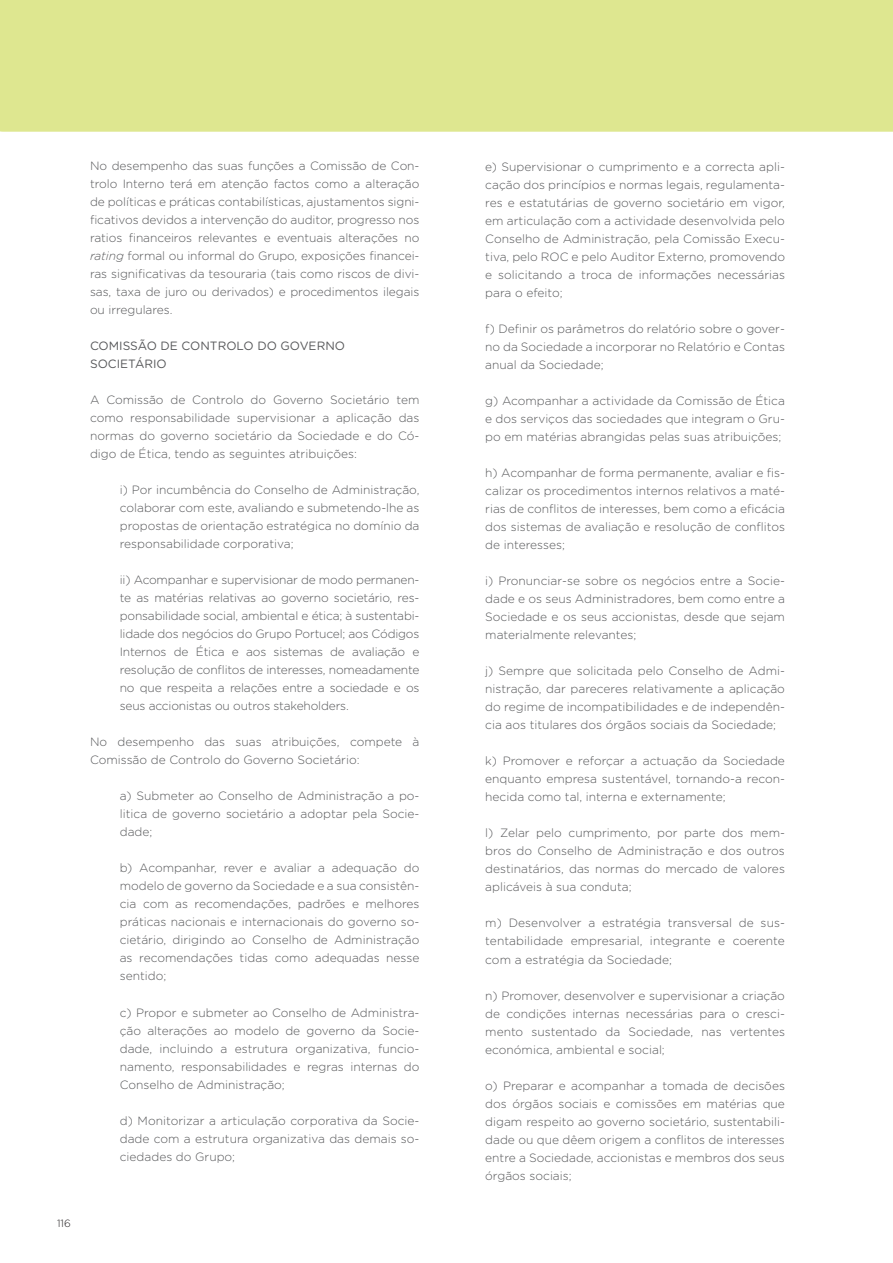
<style>
.page{position:relative;width:893px;height:1263px;background:#fff}
.page>*{position:absolute;margin:0;border:0;box-sizing:border-box;transform-origin:0 0}
.t1{font:300 12px/18px "Gotham Rounded";color:#57585a;text-align:justify}
.t2{font:12px/18px "Gotham Rounded";color:#57585a}
.t3{font:300 10.5px "Gotham Rounded";color:#231f20}
.s1{font-style:italic}
</style>
<div class="page">
<div style="left:0;top:0;width:893px;height:132px;background:#dee790"></div>
<p class="t1" style="left:90px;top:157px;width:331px">No desempenho das suas funções a Comissão de Con&shy;trolo Interno terá em atenção factos como a alteração de políticas e práticas contabilísticas, ajustamentos signi&shy;ficativos devidos a intervenção do auditor, progresso nos ratios financeiros relevantes e eventuais alterações no <span class="s1">rating</span> formal ou informal do Grupo, exposições financei&shy;ras significativas da tesouraria (tais como riscos de divi&shy;sas, taxa de juro ou derivados) e procedimentos ilegais ou irregulares.</p>
<p class="t2" style="left:90px;top:337px;width:257px">COMISSÃO DE CONTROLO DO GOVERNO<br>SOCIETÁRIO</p>
<p class="t1" style="left:90px;top:391px;width:331px">A Comissão de Controlo do Governo Societário tem como responsabilidade supervisionar a aplicação das normas do governo societário da Sociedade e do Có&shy;digo de Ética, tendo as seguintes atribuições:</p>
<p class="t1" style="left:120px;top:481px;width:301px">i) Por incumbência do Conselho de Administração, colaborar com este, avaliando e submetendo-lhe as propostas de orientação estratégica no domínio da responsabilidade corporativa;</p>
<p class="t1" style="left:120px;top:571px;width:301px">ii) Acompanhar e supervisionar de modo permanen&shy;te as matérias relativas ao governo societário, res&shy;ponsabilidade social, ambiental e ética; à sustentabi&shy;lidade dos negócios do Grupo Portucel; aos Códigos Internos de Ética e aos sistemas de avaliação e resolução de conflitos de interesses, nomeadamente no que respeita a relações entre a sociedade e os seus accionistas ou outros stakeholders.</p>
<p class="t1" style="left:90px;top:733px;width:331px">No desempenho das suas atribuições, compete à<br>Comissão de Controlo do Governo Societário:</p>
<p class="t1" style="left:120px;top:787px;width:301px">a) Submeter ao Conselho de Administração a po&shy;litica de governo societário a adoptar pela Socie&shy;dade;</p>
<p class="t1" style="left:120px;top:859px;width:301px">b) Acompanhar, rever e avaliar a adequação do modelo de governo da Sociedade e a sua consistên&shy;cia com as recomendações, padrões e melhores práticas nacionais e internacionais do governo so&shy;cietário, dirigindo ao Conselho de Administração as recomendações tidas como adequadas nesse sentido;</p>
<p class="t1" style="left:120px;top:1003px;width:301px">c) Propor e submeter ao Conselho de Administra&shy;ção alterações ao modelo de governo da Socie&shy;dade, incluindo a estrutura organizativa, funcio&shy;namento, responsabilidades e regras internas do Conselho de Administração;</p>
<p class="t1" style="left:120px;top:1111px;width:301px">d) Monitorizar a articulação corporativa da Socie&shy;dade com a estrutura organizativa das demais so&shy;ciedades do Grupo;</p>
<p class="t3" style="left:57px;top:1216px;width:15px">116</p>
<p class="t1" style="left:485px;top:158px;width:301px">e) Supervisionar o cumprimento e a correcta apli&shy;cação dos princípios e normas legais, regulamenta&shy;res e estatutárias de governo societário em vigor, em articulação com a actividade desenvolvida pelo Conselho de Administração, pela Comissão Execu&shy;tiva, pelo ROC e pelo Auditor Externo, promovendo e solicitando a troca de informações necessárias para o efeito;</p>
<p class="t1" style="left:485px;top:320px;width:301px">f) Definir os parâmetros do relatório sobre o gover&shy;no da Sociedade a incorporar no Relatório e Contas anual da Sociedade;</p>
<p class="t1" style="left:485px;top:392px;width:301px">g) Acompanhar a actividade da Comissão de Ética e dos serviços das sociedades que integram o Gru&shy;po em matérias abrangidas pelas suas atribuições;</p>
<p class="t1" style="left:485px;top:464px;width:301px">h) Acompanhar de forma permanente, avaliar e fis&shy;calizar os procedimentos internos relativos a maté&shy;rias de conflitos de interesses, bem como a eficácia dos sistemas de avaliação e resolução de conflitos de interesses;</p>
<p class="t1" style="left:485px;top:572px;width:301px">i) Pronunciar-se sobre os negócios entre a Socie&shy;dade e os seus Administradores, bem como entre a Sociedade e os seus accionistas, desde que sejam materialmente relevantes;</p>
<p class="t1" style="left:485px;top:662px;width:301px">j) Sempre que solicitada pelo Conselho de Admi&shy;nistração, dar pareceres relativamente a aplicação do regime de incompatibilidades e de independên&shy;cia aos titulares dos órgãos sociais da Sociedade;</p>
<p class="t1" style="left:485px;top:752px;width:301px">k) Promover e reforçar a actuação da Sociedade enquanto empresa sustentável, tornando-a recon&shy;hecida como tal, interna e externamente;</p>
<p class="t1" style="left:485px;top:824px;width:301px">l) Zelar pelo cumprimento, por parte dos mem&shy;bros do Conselho de Administração e dos outros destinatários, das normas do mercado de valores aplicáveis à sua conduta;</p>
<p class="t1" style="left:485px;top:914px;width:301px">m) Desenvolver a estratégia transversal de sus&shy;tentabilidade empresarial, integrante e coerente com a estratégia da Sociedade;</p>
<p class="t1" style="left:485px;top:986px;width:301px">n) Promover, desenvolver e supervisionar a criação de condições internas necessárias para o cresci&shy;mento sustentado da Sociedade, nas vertentes económica, ambiental e social;</p>
<p class="t1" style="left:485px;top:1076px;width:301px">o) Preparar e acompanhar a tomada de decisões dos órgãos sociais e comissões em matérias que digam respeito ao governo societário, sustentabili&shy;dade ou que dêem origem a conflitos de interesses entre a Sociedade, accionistas e membros dos seus órgãos sociais;</p>
</div>
